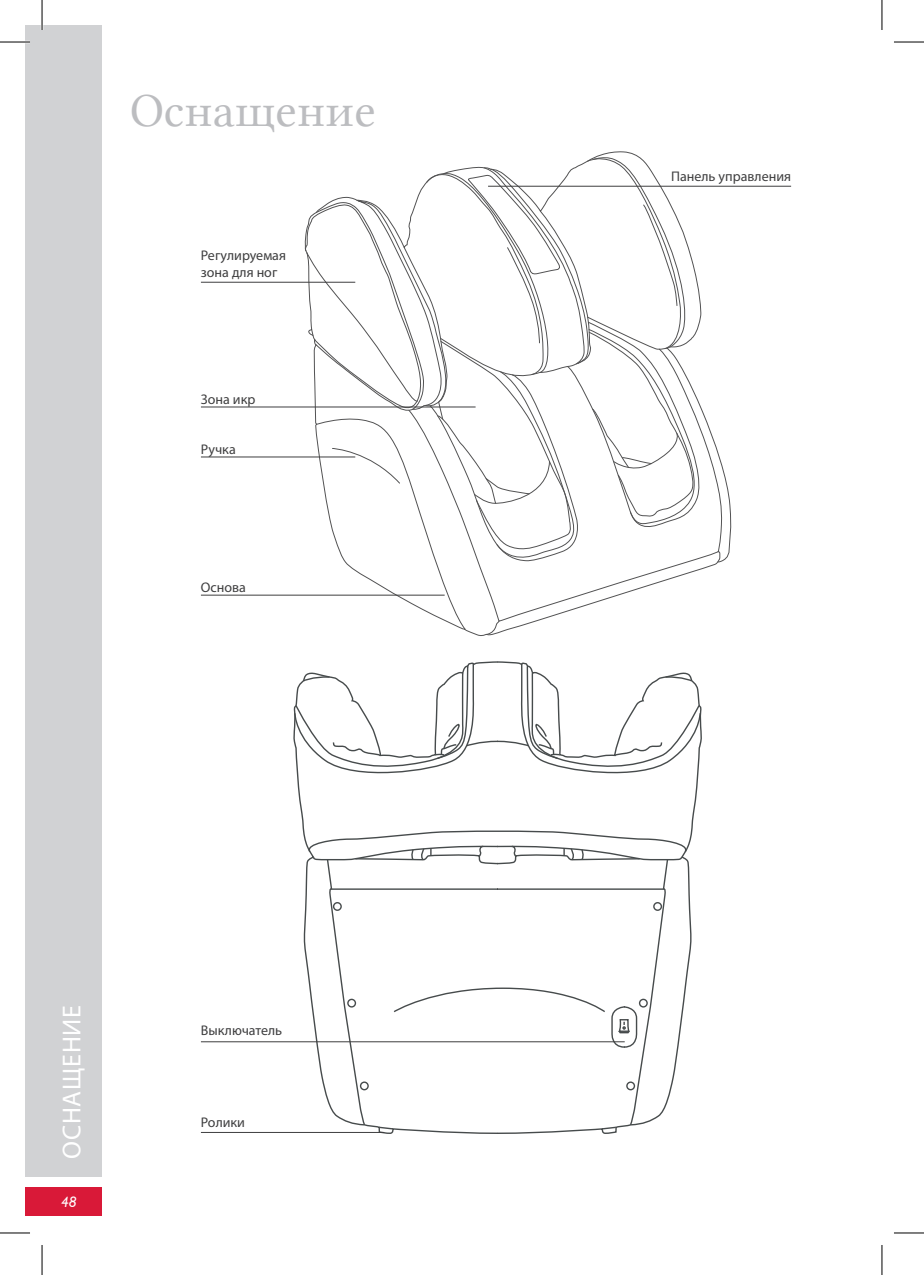
<style>
.page{position:relative;width:924px;height:1275px;background:#fff}
.page>*{position:absolute;margin:0;border:0;box-sizing:border-box;transform-origin:0 0}
.t1{font:48px "Lin Libertine";color:#bcbdc0}
.t2{font:26px "Myriad Pro";letter-spacing:.03em;color:#fff}
.t3{font:italic 15px "Humanist 521 BT";color:#fff}
.t4{font:14px/16.8px "Myriad Pro";color:#3e3e3f}
</style>
<div class="page">
<div style="left:25px;top:25px;width:77px;height:1151px;background:#d1d2d4"></div>
<div style="left:25px;top:1187px;width:77px;height:29px;background:#d91938"></div>
<svg style="left:293px;top:661px;width:409px;height:473px"></svg>
<svg style="left:377px;top:1127px;width:17px;height:3px"></svg>
<svg style="left:329px;top:890px;width:338px;height:237px"></svg>
<svg style="left:305px;top:829px;width:384px;height:61px"></svg>
<svg style="left:600px;top:1125px;width:17px;height:5px"></svg>
<div style="left:653px;top:902px;width:8px;height:9px;border:1px solid #323738;border-radius:50%"></div>
<div style="left:638px;top:998px;width:9px;height:9px;border:1px solid #323738;border-radius:50%"></div>
<div style="left:626px;top:1081px;width:8px;height:9px;border:1px solid #323738;border-radius:50%"></div>
<svg style="left:293px;top:662px;width:408px;height:119px"></svg>
<svg style="left:392px;top:986px;width:245px;height:62px"></svg>
<hr style="left:201px;top:1041px;width:423px;height:1px;background:#3e3e3f">
<hr style="left:201px;top:1132px;width:183px;height:1px;background:#3e3e3f">
<svg style="left:704px;top:414px;width:18px;height:155px"></svg>
<svg style="left:716px;top:551px;width:4px;height:11px"></svg>
<svg style="left:305px;top:155px;width:399px;height:480px"></svg>
<hr style="left:488px;top:186px;width:302px;height:1px;background:#3e3e3f">
<hr style="left:201px;top:595px;width:243px;height:1px;background:#3e3e3f">
<hr style="left:201px;top:456px;width:154px;height:1px;background:#3e3e3f">
<hr style="left:201px;top:282px;width:154px;height:1px;background:#3e3e3f">
<hr style="left:201px;top:406px;width:274px;height:1px;background:#3e3e3f">
<hr style="left:0;top:41px;width:30px;height:2px;background:#fff">
<hr style="left:41px;top:0;width:2px;height:30px;background:#fff">
<hr style="left:0;top:42px;width:30px;height:1px;background:#000">
<hr style="left:893px;top:42px;width:30px;height:1px;background:#000">
<hr style="left:0;top:1232px;width:30px;height:1px;background:#000">
<hr style="left:893px;top:1232px;width:30px;height:1px;background:#000">
<hr style="left:42px;top:0;width:1px;height:30px;background:#000">
<hr style="left:42px;top:1245px;width:1px;height:30px;background:#000">
<hr style="left:881px;top:0;width:1px;height:30px;background:#000">
<hr style="left:881px;top:1245px;width:1px;height:30px;background:#000">
<h1 class="t1" style="left:130px;top:83px;width:247px">Оснащение</h1>
<p class="t4" style="left:201px;top:246px;width:87px">Регулируемая зона для ног</p>
<p class="t4" style="left:201px;top:390px;width:56px">Зона икр</p>
<p class="t4" style="left:201px;top:440px;width:36px">Ручка</p>
<p class="t4" style="left:201px;top:578px;width:47px">Основа</p>
<h2 class="t2" style="left:56px;top:1159px;width:155px;rotate:-90deg">ОСНАЩЕНИЕ</h2>
<p class="t3" style="left:61px;top:1193px;width:17px">48</p>
<p class="t4" style="left:201px;top:1022px;width:83px">Выключатель</p>
<p class="t4" style="left:201px;top:1113px;width:46px">Ролики</p>
<p class="t4" style="left:670px;top:167px;width:121px">Панель управления</p>
</div>
